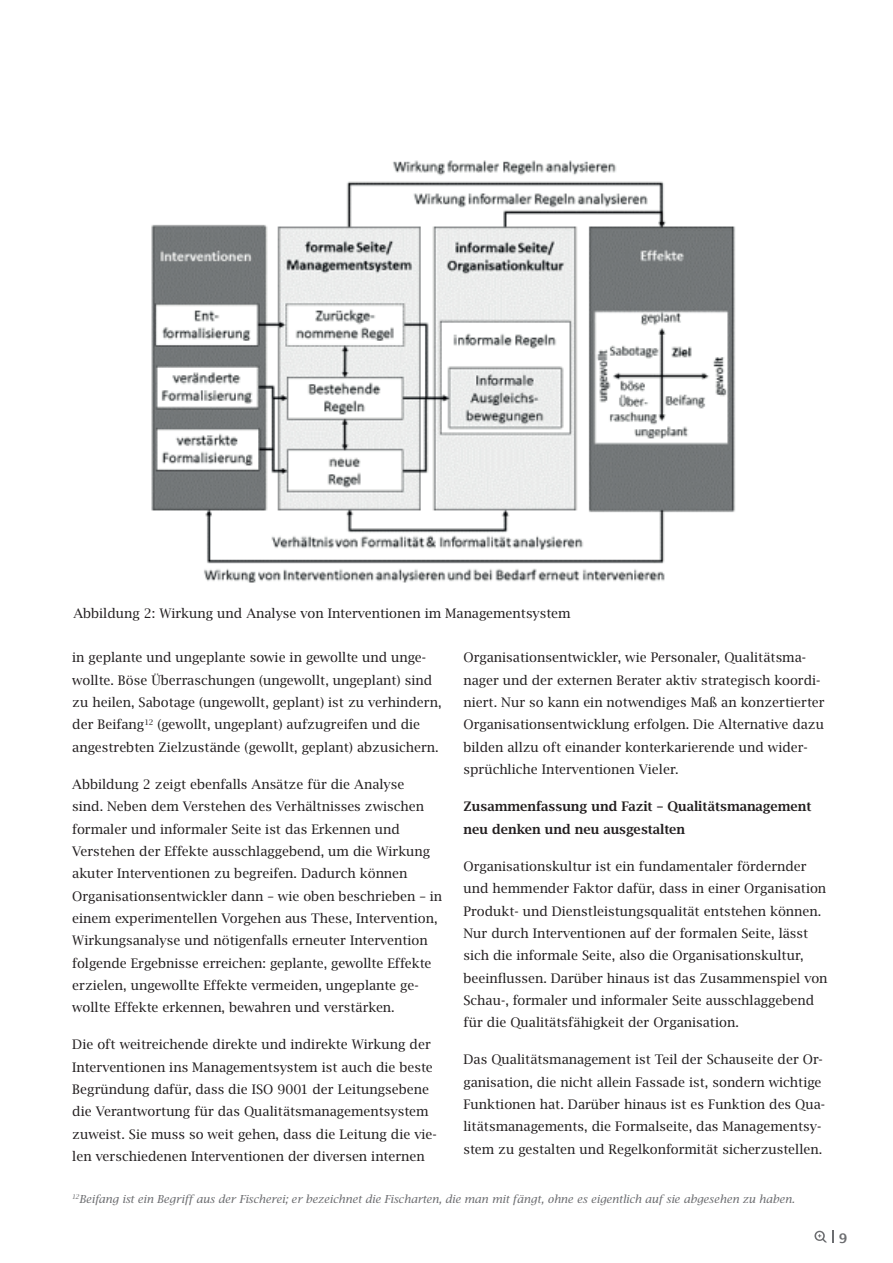
<style>
.page{position:relative;width:893px;height:1263px;background:#fff}
.page>*{position:absolute;margin:0;border:0;box-sizing:border-box;transform-origin:0 0}
.t1{font:14.25px/22.4px "Lucida Bright EF";color:#231f20}
.t2{font:600 14.25px/22.4px "Lucida Bright EF";color:#231f20}
.t3{font:600 14.25px "Lucida Sans EF";color:#6c6d70}
.t4{font:italic 12px "Lucida Bright EF";color:#6c6d70}
</style>
<div class="page">
<svg style="left:814px;top:1230px;width:19px;height:12px"></svg>
<img style="left:151px;top:160px;width:585px;height:423px">
<p class="t1" style="left:73px;top:602px;width:499px">Abbildung 2: Wirkung und Analyse von Interventionen im Managementsystem</p>
<p class="t1" style="left:72px;top:646px;width:371px">in geplante und ungeplante sowie in gewollte und unge&shy;wollte. Böse Überraschungen (ungewollt, ungeplant) sind zu heilen, Sabotage (ungewollt, geplant) ist zu verhindern, der Beifang<sup>12</sup> (gewollt, ungeplant) aufzugreifen und die angestrebten Zielzustände (gewollt, geplant) abzusichern.</p>
<p class="t1" style="left:72px;top:773px;width:371px">Abbildung 2 zeigt ebenfalls Ansätze für die Analyse<br>sind. Neben dem Verstehen des Verhältnisses zwischen formaler und informaler Seite ist das Erkennen und Verstehen der Effekte ausschlaggebend, um die Wirkung akuter Interventionen zu begreifen. Dadurch können Organisationsentwickler dann – wie oben beschrieben – in einem experimentellen Vorgehen aus These, Intervention, Wirkungsanalyse und nötigenfalls erneuter Intervention folgende Ergebnisse erreichen: geplante, gewollte Effekte erzielen, ungewollte Effekte vermeiden, ungeplante ge&shy;wollte Effekte erkennen, bewahren und verstärken.</p>
<p class="t1" style="left:72px;top:1033px;width:366px">Die oft weitreichende direkte und indirekte Wirkung der Interventionen ins Managementsystem ist auch die beste Begründung dafür, dass die ISO 9001 der Leitungsebene die Verantwortung für das Qualitätsmanagementsystem zuweist. Sie muss so weit gehen, dass die Leitung die vie&shy;len verschiedenen Interventionen der diversen internen</p>
<p class="t1" style="left:463px;top:646px;width:362px">Organisationsentwickler, wie Personaler, Qualitätsma&shy;nager und der externen Berater aktiv strategisch koordi&shy;niert. Nur so kann ein notwendiges Maß an konzertierter Organisationsentwicklung erfolgen. Die Alternative dazu bilden allzu oft einander konterkarierende und wider&shy;sprüchliche Interventionen Vieler.</p>
<p class="t2" style="left:463px;top:795px;width:350px">Zusammenfassung und Fazit – Qualitätsmanagement neu denken und neu ausgestalten</p>
<p class="t1" style="left:463px;top:855px;width:366px">Organisationskultur ist ein fundamentaler fördernder und hemmender Faktor dafür, dass in einer Organisation Produkt- und Dienstleistungsqualität entstehen können.<br>Nur durch Interventionen auf der formalen Seite, lässt sich die informale Seite, also die Organisationskultur, beeinflussen. Darüber hinaus ist das Zusammenspiel von Schau-, formaler und informaler Seite ausschlaggebend für die Qualitätsfähigkeit der Organisation.</p>
<p class="t1" style="left:463px;top:1048px;width:363px">Das Qualitätsmanagement ist Teil der Schauseite der Or&shy;ganisation, die nicht allein Fassade ist, sondern wichtige Funktionen hat. Darüber hinaus ist es Funktion des Qua&shy;litätsmanagements, die Formalseite, das Managementsy&shy;stem zu gestalten und Regelkonformität sicherzustellen.</p>
<p class="t4" style="left:72px;top:1193px;width:724px"><sup>12</sup>Beifang ist ein Begriff aus der Fischerei; er bezeichnet die Fischarten, die man mit fängt, ohne es eigentlich auf sie abgesehen zu haben.</p>
<p class="t3" style="left:839px;top:1231px;width:10px">9</p>
</div>
